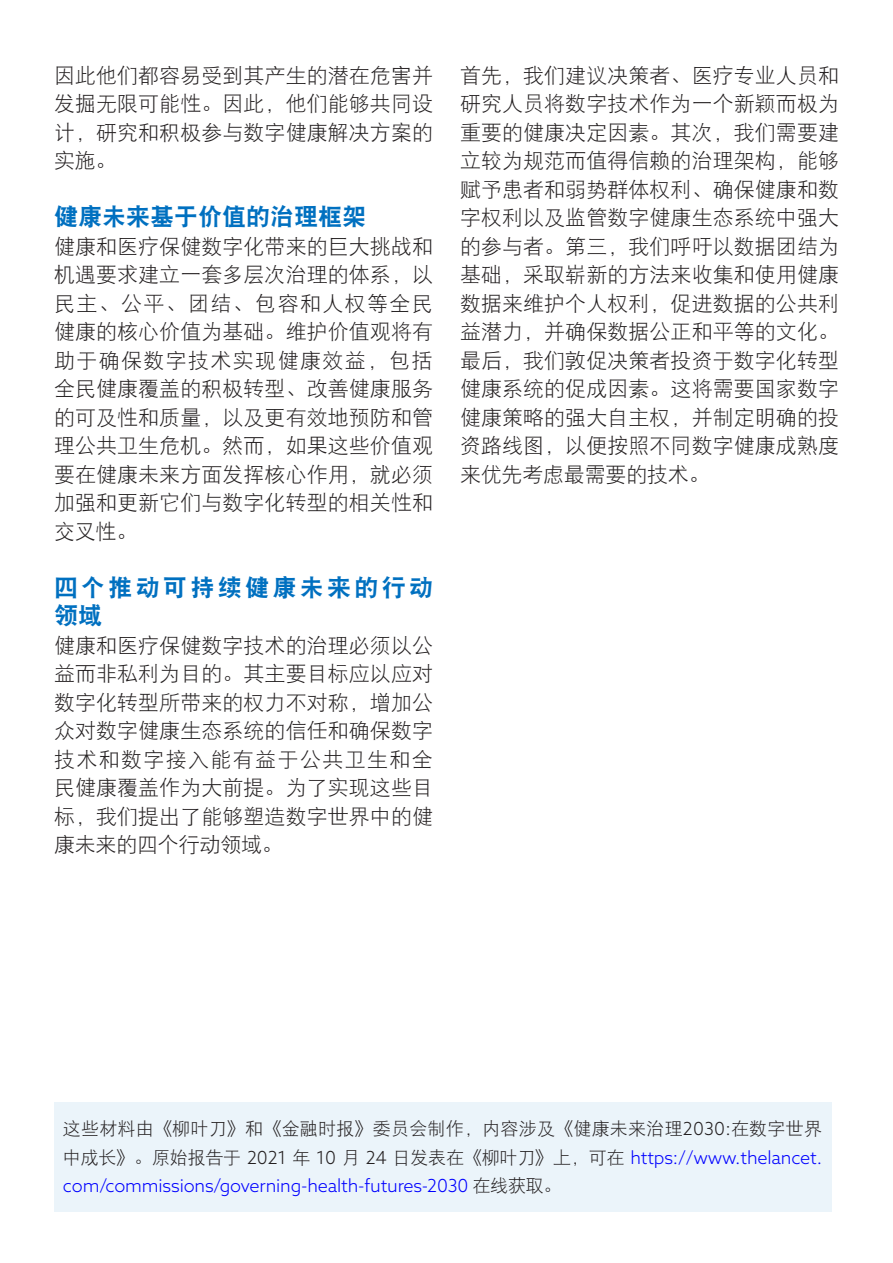
<style>
.page{position:relative;width:893px;height:1263px;background:#fff}
.page>*{position:absolute;margin:0;border:0;box-sizing:border-box;transform-origin:0 0}
.Heading_4{font:24px/28.5px "DFP Hei W9";letter-spacing:.14em;color:#0070c0}
.Heading_4-2{font:24px "DFP Hei W9";color:#0070c0}
.text{font:21px/28.5px "DFP Hei W3";letter-spacing:.005em;color:#231f20;text-align:justify}
.text-2{font:18px/28.5px "DFP Hei W3";letter-spacing:.015em;color:#231f20;text-align:justify}
.s1{font-family:"Azo Sans";font-weight:300}
.s2{font-family:"Azo Sans";font-weight:300;color:#00f}
</style>
<div class="page">
<div style="left:54px;top:1102px;width:777px;height:109px;background:#ebf4fa"></div>
<p class="text" style="left:54px;top:60px;width:381px">因此他们都容易受到其产生的潜在危害并发掘无限可能性。因此，他们能够共同设计，研究和积极参与数字健康解决方案的实施。</p>
<p class="Heading_4-2" style="left:54px;top:203px;width:313px">健康未来基于价值的治理框架</p>
<p class="text" style="left:54px;top:231px;width:381px">健康和医疗保健数字化带来的巨大挑战和机遇要求建立一套多层次治理的体系，以民主、公平、团结、包容和人权等全民健康的核心价值为基础。维护价值观将有助于确保数字技术实现健康效益，包括全民健康覆盖的积极转型、改善健康服务的可及性和质量，以及更有效地预防和管理公共卫生危机。然而，如果这些价值观要在健康未来方面发挥核心作用，就必须加强和更新它们与数字化转型的相关性和交叉性。</p>
<p class="Heading_4" style="left:54px;top:572px;width:381px">四个推动可持续健康未来的行动领域</p>
<p class="text" style="left:54px;top:630px;width:381px">健康和医疗保健数字技术的治理必须以公益而非私利为目的。其主要目标应以应对数字化转型所带来的权力不对称，增加公众对数字健康生态系统的信任和确保数字技术和数字接入能有益于公共卫生和全民健康覆盖作为大前提。为了实现这些目标，我们提出了能够塑造数字世界中的健康未来的四个行动领域。</p>
<p class="text" style="left:460px;top:60px;width:381px">首先，我们建议决策者、医疗专业人员和研究人员将数字技术作为一个新颖而极为重要的健康决定因素。其次，我们需要建立较为规范而值得信赖的治理架构，能够赋予患者和弱势群体权利、确保健康和数字权利以及监管数字健康生态系统中强大的参与者。第三，我们呼吁以数据团结为基础，采取崭新的方法来收集和使用健康数据来维护个人权利，促进数据的公共利益潜力，并确保数据公正和平等的文化。最后，我们敦促决策者投资于数字化转型健康系统的促成因素。这将需要国家数字健康策略的强大自主权，并制定明确的投资路线图，以便按照不同数字健康成熟度来优先考虑最需要的技术。</p>
<p class="text-2" style="left:63px;top:1114px;width:761px">这些材料由《柳叶刀》和《金融时报》委员会制作，内容涉及《健康未来治理<span class="s1">2030:</span>在数字世界中成长》。原始报告于 <span class="s1">2021</span> 年 <span class="s1">10</span> 月 <span class="s1">24</span> 日发表在《柳叶刀》上，可在 <span class="s2">https://www.thelancet. com/commissions/governing-health-futures-2030</span> 在线获取。</p>
</div>
